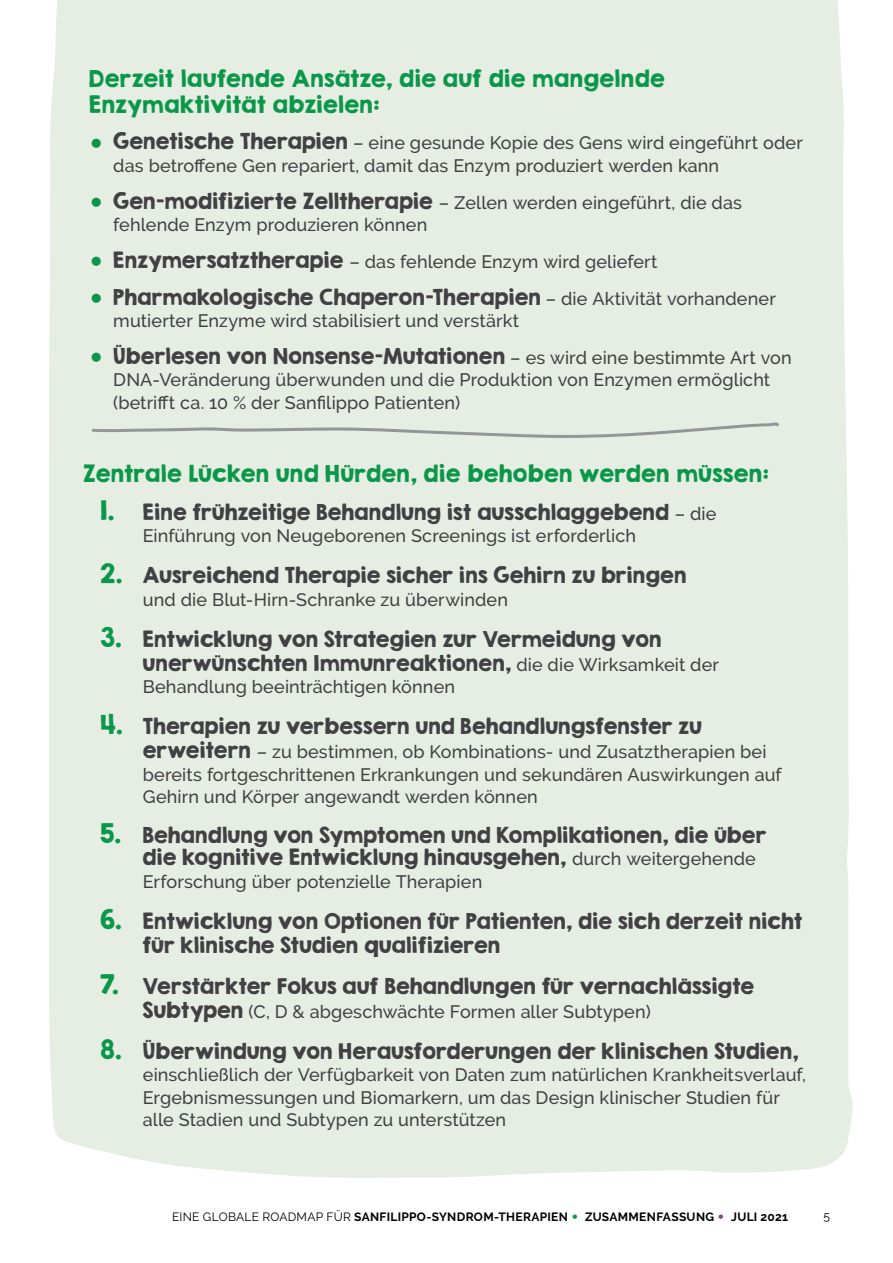
<style>
.page{position:relative;width:893px;height:1263px;background:#fff}
.page>*{position:absolute;margin:0;border:0;box-sizing:border-box;transform-origin:0 0}
.t1{font:21px/25.5px "KG Second Chances Solid";letter-spacing:.02em;color:#0b9749}
.t2{font:19.5px/24px "KG Second Chances Solid";letter-spacing:.015em;color:#414042}
.t3{font:500 18px/22.5px "Raleway";letter-spacing:.005em;color:#414042}
.t4{font:700 12px "Raleway";letter-spacing:.025em;color:#000}
.t5{font:12px "Raleway";color:#000}
.s1{font-weight:900;font-size:39px;color:#0b9749}
.s2{font-family:"KG Second Chances Solid";font-weight:400;font-size:19.5px}
.s3{font-family:"Raleway";font-weight:900;font-size:39px;color:#0b9749}
.s4{font-family:"Raleway";font-weight:500;font-size:18px}
.s5{font-size:24px;color:#0b9749}
.s6{font-weight:400}
.s7{font-size:21px;color:#0b9749}
.s8{font-size:21px;color:#913d95}
</style>
<div class="page">
<div style="left:49px;top:0;width:804px;height:1178px;background:#e6eee4"></div>
<svg style="left:90px;top:422px;width:692px;height:17px;background:#d7ded6"></svg>
<p class="t1" style="left:89px;top:66px;width:577px">Derzeit laufende Ansätze, die auf die mangelnde<br>Enzymaktivität abzielen:</p>
<p class="t3" style="left:113px;top:132px;width:691px;text-indent:-24px"><span class="s1">•</span> <span class="s2">Genetische Therapien</span> – eine gesunde Kopie des Gens wird eingeführt oder das betroffene Gen repariert, damit das Enzym produziert werden kann</p>
<p class="t3" style="left:113px;top:191px;width:630px;text-indent:-24px"><span class="s1">•</span> <span class="s2">Gen-modifizierte Zelltherapie</span> – Zellen werden eingeführt, die das fehlende Enzym produzieren können</p>
<p class="t3" style="left:89px;top:250px;width:570px"><span class="s1">•</span> <span class="s2">Enzymersatztherapie</span> – das fehlende Enzym wird geliefert</p>
<p class="t2" style="left:89px;top:284px;width:688px"><span class="s3">•</span> Pharmakologische Chaperon-Therapien <span class="s4">– die Aktivität vorhandener</span></p>
<p class="t3" style="left:113px;top:309px;width:407px">mutierter Enzyme wird stabilisiert und verstärkt</p>
<p class="t2" style="left:89px;top:344px;width:704px"><span class="s3">•</span> Überlesen von Nonsense-Mutationen <span class="s4">– es wird eine bestimmte Art von</span></p>
<p class="t3" style="left:113px;top:369px;width:658px">DNA-Veränderung überwunden und die Produktion von Enzymen ermöglicht (betrifft ca. 10 % der Sanfilippo Patienten)</p>
<p class="t1" style="left:83px;top:460px;width:687px">Zentrale Lücken und Hürden, die behoben werden müssen:</p>
<p class="t2" style="left:100px;top:500px;width:618px"><span class="s5">1.</span> Eine frühzeitige Behandlung ist ausschlaggebend <span class="s4">– die</span></p>
<p class="t3" style="left:143px;top:525px;width:495px">Einführung von Neugeborenen Screenings ist erforderlich</p>
<p class="t2" style="left:100px;top:563px;width:588px"><span class="s5">2.</span> Ausreichend Therapie sicher ins Gehirn zu bringen</p>
<p class="t3" style="left:143px;top:588px;width:367px">und die Blut-Hirn-Schranke zu überwinden</p>
<p class="t2" style="left:143px;top:627px;width:578px;text-indent:-43px"><span class="s5">3.</span> Entwicklung von Strategien zur Vermeidung von unerwünschten Immunreaktionen, <span class="s4">die die Wirksamkeit der</span></p>
<p class="t3" style="left:143px;top:676px;width:314px">Behandlung beeinträchtigen können</p>
<p class="t2" style="left:100px;top:714px;width:603px"><span class="s5">4.</span> Therapien zu verbessern und Behandlungsfenster zu</p>
<p class="t3" style="left:143px;top:741px;width:640px"><span class="s2">erweitern</span> – zu bestimmen, ob Kombinations- und Zusatztherapien bei bereits fortgeschrittenen Erkrankungen und sekundären Auswirkungen auf<br>Gehirn und Körper angewandt werden können</p>
<p class="t2" style="left:143px;top:823px;width:625px;line-height:22.5px;text-indent:-43px"><span class="s5">5.</span> Behandlung von Symptomen und Komplikationen, die über die kognitive Entwicklung hinausgehen, <span class="s4">durch weitergehende</span></p>
<p class="t3" style="left:143px;top:870px;width:341px">Erforschung über potenzielle Therapien</p>
<p class="t2" style="left:143px;top:909px;width:661px;text-indent:-43px"><span class="s5">6.</span> Entwicklung von Optionen für Patienten, die sich derzeit nicht für klinische Studien qualifizieren</p>
<p class="t2" style="left:100px;top:974px;width:655px"><span class="s5">7.</span> Verstärkter Fokus auf Behandlungen für vernachlässigte</p>
<p class="t3" style="left:143px;top:1000px;width:509px"><span class="s2">Subtypen</span> (C, D &amp; abgeschwächte Formen aller Subtypen)</p>
<p class="t2" style="left:100px;top:1039px;width:700px"><span class="s5">8.</span> Überwindung von Herausforderungen der klinischen Studien,</p>
<p class="t3" style="left:143px;top:1064px;width:664px">einschließlich der Verfügbarkeit von Daten zum natürlichen Krankheitsverlauf,<br>Ergebnismessungen und Biomarkern, um das Design klinischer Studien für alle Stadien und Subtypen zu unterstützen</p>
<p class="t4" style="left:172px;top:1209px;width:617px"><span class="s6">EINE GLOBALE ROADMAP FÜR</span> SANFILIPPO-SYNDROM-THERAPIEN <span class="s7">•</span> ZUSAMMENFASSUNG <span class="s8">•</span> JULI 2021</p>
<p class="t5" style="left:823px;top:1209px;width:8px">5</p>
</div>
